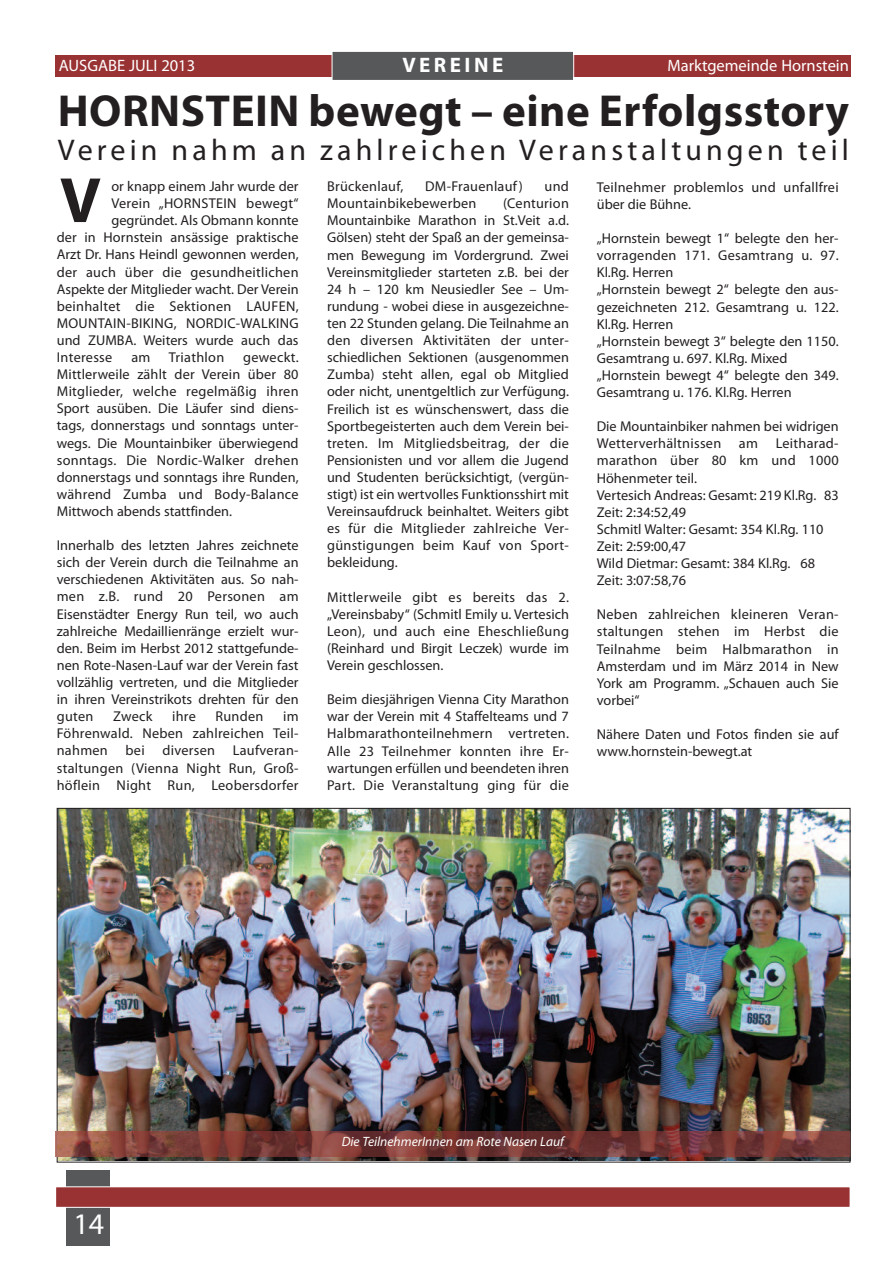
<style>
.page{position:relative;width:893px;height:1263px;background:#fff}
.page>*{position:absolute;margin:0;border:0;box-sizing:border-box;transform-origin:0 0}
.t1{font:700 64.5px "Myriad Pro";color:#231f20}
.t2{font:700 45px "Myriad Pro";letter-spacing:.01em;color:#231f20}
.t3{font:30px "Myriad Pro";letter-spacing:.14em;color:#231f20}
.t4{font:30px "Myriad Pro";color:#fff}
.t5{font:700 21px "Myriad Pro";letter-spacing:.165em;color:#fff}
.t6{font:16.5px "Myriad Pro";color:#fff}
.t7{font:14.25px/17.1px "Myriad Pro";color:#231f20;text-align:justify}
.t8{font:14.25px/17.1px "Myriad Pro";letter-spacing:.02em;color:#231f20}
.t9{font:italic 13.5px "Myriad Pro";color:#fff}
</style>
<div class="page">
<div style="left:67px;top:1170px;width:43px;height:76px;background:#57585a"></div>
<div style="left:55px;top:55px;width:795px;height:22px;background:#993233"></div>
<div style="left:56px;top:1187px;width:794px;height:20px;background:#993233"></div>
<div style="left:55px;top:1186px;width:795px;height:22px;border:1px solid #fff"></div>
<div style="left:332px;top:52px;width:241px;height:28px;background:#57585a"></div>
<div style="left:332px;top:51px;width:242px;height:30px;border:1px solid #fff"></div>
<img style="left:59px;top:810px;width:789px;height:350px">
<hr style="left:55px;top:1131px;width:2px;height:26px;background:#b9776c">
<svg style="left:57px;top:1131px;width:1px;height:26px"></svg>
<svg style="left:850px;top:1131px;width:1px;height:26px"></svg>
<img style="left:58px;top:1131px;width:792px;height:26px">
<h3 class="t5" style="left:402px;top:57px;width:102px">VEREINE</h3>
<h2 class="t2" style="left:58px;top:94px;width:793px">HORNSTEIN bewegt – eine Erfolgsstory</h2>
<h3 class="t3" style="left:58px;top:139px;width:793px">Verein nahm an zahlreichen Veranstaltungen teil</h3>
<p class="t7" style="left:111px;top:179px;width:189px">or knapp einem Jahr wurde der</p>
<p class="t8" style="left:111px;top:196px;width:189px">Verein „HORNSTEIN bewegt“</p>
<p class="t7" style="left:111px;top:213px;width:189px">gegründet. Als Obmann konnte</p>
<p class="t7" style="left:57px;top:230px;width:243px">der in Hornstein ansässige praktische</p>
<p class="t7" style="left:57px;top:247px;width:243px">Arzt Dr. Hans Heindl gewonnen werden,</p>
<p class="t8" style="left:57px;top:264px;width:243px">der auch über die gesundheitlichen</p>
<p class="t7" style="left:57px;top:281px;width:243px">Aspekte der Mitglieder wacht. Der Verein</p>
<p class="t8" style="left:57px;top:299px;width:243px">beinhaltet die Sektionen LAUFEN,</p>
<p class="t8" style="left:57px;top:316px;width:243px">MOUNTAIN-BIKING, NORDIC-WALKING</p>
<p class="t7" style="left:57px;top:333px;width:243px">und ZUMBA. Weiters wurde auch das</p>
<p class="t8" style="left:57px;top:350px;width:57px">Interesse</p>
<p class="t7" style="left:131px;top:350px;width:21px">am</p>
<p class="t8" style="left:169px;top:350px;width:57px">Triathlon</p>
<p class="t6" style="left:59px;top:59px;width:138px">AUSGABE JULI 2013</p>
<p class="t6" style="left:667px;top:59px;width:183px">Marktgemeinde Hornstein</p>
<h1 class="t1" style="left:60px;top:176px;width:43px">V</h1>
<p class="t8" style="left:327px;top:179px;width:78px">Brückenlauf,</p>
<p class="t8" style="left:425px;top:179px;width:99px">DM-Frauenlauf)</p>
<p class="t7" style="left:545px;top:179px;width:26px">und</p>
<p class="t8" style="left:597px;top:180px;width:243px">Teilnehmer problemlos und unfallfrei über die Bühne.</p>
<p class="t7" style="left:597px;top:231px;width:243px;text-align:left">„Hornstein bewegt 1“ belegte den her&shy;vorragenden 171. Gesamtrang u. 97.<br>Kl.Rg. Herren<br>„Hornstein bewegt 2“ belegte den aus&shy;gezeichneten 212. Gesamtrang u. 122.<br>Kl.Rg. Herren<br>„Hornstein bewegt 3“ belegte den 1150.<br>Gesamtrang u. 697. Kl.Rg. Mixed „Hornstein bewegt 4“ belegte den 349.<br>Gesamtrang u. 176. Kl.Rg. Herren</p>
<p class="t7" style="left:597px;top:419px;width:243px;text-align:left">Die Mountainbiker nahmen bei widrigen<br>Wetterverhältnissen am Leitharad&shy;marathon über 80 km und 1000<br>Höhenmeter teil.<br>Vertesich Andreas: Gesamt: 219 Kl.Rg. 83<br>Zeit: 2:34:52,49<br>Schmitl Walter: Gesamt: 354 Kl.Rg. 110<br>Zeit: 2:59:00,47<br>Wild Dietmar: Gesamt: 384 Kl.Rg. 68<br>Zeit: 3:07:58,76</p>
<p class="t7" style="left:597px;top:607px;width:243px">Neben zahlreichen kleineren Veran&shy;staltungen stehen im Herbst die Teilnahme beim Halbmarathon in Amsterdam und im März 2014 in New York am Programm. „Schauen auch Sie vorbei“</p>
<p class="t7" style="left:597px;top:727px;width:243px">Nähere Daten und Fotos finden sie auf www.hornstein-bewegt.at</p>
<p class="t8" style="left:327px;top:196px;width:151px">Mountainbikebewerben</p>
<p class="t7" style="left:327px;top:196px;width:243px;text-indent:176px">(Centurion Mountainbike Marathon in St.Veit a.d.<br>Gölsen) steht der Spaß an der gemeinsa&shy;men Bewegung im Vordergrund. Zwei Vereinsmitglieder starteten z.B. bei der 24 h – 120 km Neusiedler See – Um&shy;rundung - wobei diese in ausgezeichne&shy;ten 22 Stunden gelang. Die Teilnahme an den diversen Aktivitäten der unter&shy;schiedlichen Sektionen (ausgenommen Zumba) steht allen, egal ob Mitglied oder nicht, unentgeltlich zur Verfügung.<br>Freilich ist es wünschenswert, dass die Sportbegeisterten auch dem Verein bei&shy;treten. Im Mitgliedsbeitrag, der die Pensionisten und vor allem die Jugend und Studenten berücksichtigt, (vergün&shy;stigt) ist ein wertvolles Funktionsshirt mit Vereinsaufdruck beinhaltet. Weiters gibt es für die Mitglieder zahlreiche Ver&shy;günstigungen beim Kauf von Sport&shy;bekleidung.</p>
<p class="t7" style="left:327px;top:589px;width:243px">Mittlerweile gibt es bereits das 2. „Vereinsbaby“ (Schmitl Emily u. Vertesich Leon), und auch eine Eheschließung (Reinhard und Birgit Leczek) wurde im Verein geschlossen.</p>
<p class="t7" style="left:327px;top:692px;width:243px">Beim diesjährigen Vienna City Marathon war der Verein mit 4 Staffelteams und 7<br>Halbmarathonteilnehmern vertreten.<br>Alle 23 Teilnehmer konnten ihre Er&shy;wartungen erfüllen und beendeten ihren Part. Die Veranstaltung ging für die</p>
<p class="t7" style="left:57px;top:350px;width:243px;text-indent:187px">geweckt.<br>Mittlerweile zählt der Verein über 80<br>Mitglieder, welche regelmäßig ihren Sport ausüben. Die Läufer sind diens&shy;tags, donnerstags und sonntags unter&shy;wegs. Die Mountainbiker überwiegend sonntags. Die Nordic-Walker drehen donnerstags und sonntags ihre Runden, während Zumba und Body-Balance Mittwoch abends stattfinden.</p>
<p class="t7" style="left:57px;top:538px;width:243px">Innerhalb des letzten Jahres zeichnete sich der Verein durch die Teilnahme an verschiedenen Aktivitäten aus. So nah&shy;men z.B. rund 20 Personen am Eisenstädter Energy Run teil, wo auch zahlreiche Medaillienränge erzielt wur&shy;den. Beim im Herbst 2012 stattgefunde&shy;nen Rote-Nasen-Lauf war der Verein fast vollzählig vertreten, und die Mitglieder in ihren Vereinstrikots drehten für den guten</p>
<p class="t7" style="left:113px;top:709px;width:41px">Zweck</p>
<p class="t7" style="left:172px;top:709px;width:25px">ihre</p>
<p class="t7" style="left:216px;top:709px;width:49px">Runden</p>
<p class="t7" style="left:57px;top:709px;width:243px;text-indent:226px">im Föhrenwald. Neben zahlreichen Teil&shy;nahmen bei diversen Laufveran&shy;staltungen (Vienna Night Run, Groß&shy;höflein Night Run, Leobersdorfer</p>
<h3 class="t4" style="left:73px;top:1213px;width:32px">14</h3>
<p class="t9" style="left:342px;top:1136px;width:224px">Die TeilnehmerInnen am Rote Nasen Lauf</p>
</div>
